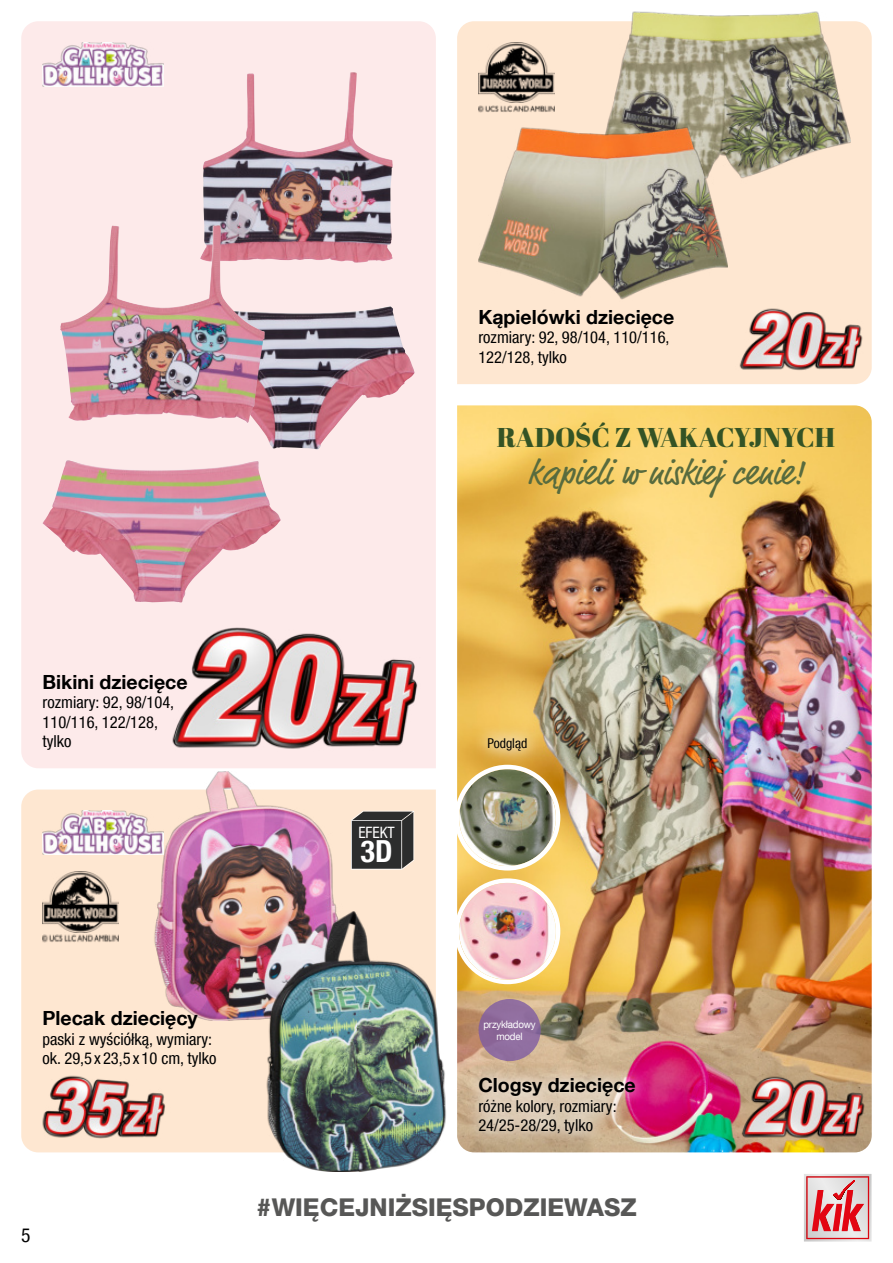
<style>
.page{position:relative;width:893px;height:1263px;background:#fff}
.page>*{position:absolute;margin:0;border:0;box-sizing:border-box;transform-origin:0 0}
.t1{font:35.25px "Market Pro";letter-spacing:.005em;color:#586b3e}
.t2{font:700 condensed 30.45px "Helvetica Neue LT Com";color:#fff}
.t3{font:27.15px "Abril Fatface";letter-spacing:-.01em;color:#345325}
.t4{font:800 24.45px "Helvetica Neue LT Com";color:#575756}
.t5{font:700 19.5px "Helvetica Neue LT Com";color:#000}
.t6{font:condensed 19.5px "Helvetica Neue LT Com";color:#000}
.t7{font:condensed 16.5px/19.5px "Helvetica Neue LT Com";color:#000}
.t8{font:condensed 15.6px "Helvetica Neue LT Com";color:#fff}
.t9{font:condensed 13.5px "Helvetica Neue LT Com";color:#000}
.t10{font:10.2px/12px "Helvetica Neue LT Com";letter-spacing:-.02em;color:#fff;text-align:center;scale:.95 1}
</style>
<div class="page">
<div style="left:457px;top:21px;width:415px;height:363px;background:#fee7d1"></div>
<div style="left:21px;top:789px;width:415px;height:363px;background:#fee7d1"></div>
<img style="left:457px;top:405px;width:415px;height:747px">
<svg style="left:21px;top:21px;width:415px;height:747px;background:#edd3d6"></svg>
<img style="left:459px;top:769px;width:97px;height:97px;border-radius:48px">
<div style="left:455px;top:765px;width:105px;height:105px;border:5px solid #fff;border-radius:50%"></div>
<img style="left:459px;top:883px;width:97px;height:97px;border-radius:48px">
<div style="left:455px;top:878px;width:105px;height:106px;border:5px solid #fff;border-radius:50%"></div>
<img style="left:143px;top:778px;width:208px;height:242px">
<img style="left:601px;top:11px;width:249px;height:175px">
<img style="left:478px;top:122px;width:249px;height:182px">
<img style="left:200px;top:73px;width:193px;height:190px">
<img style="left:60px;top:225px;width:190px;height:198px">
<img style="left:248px;top:911px;width:218px;height:261px">
<img style="left:21px;top:1070px;width:159px;height:82px">
<img style="left:691px;top:301px;width:181px;height:83px">
<img style="left:693px;top:1070px;width:179px;height:82px">
<img style="left:75px;top:612px;width:430px;height:166px">
<div style="left:464px;top:1063px;width:186px;height:85px;background:#fff;opacity:.75"></div>
<div style="left:473px;top:723px;width:69px;height:42px;background:#fff;opacity:.75"></div>
<svg style="left:351px;top:811px;width:63px;height:58px;background:#3e3e3d"></svg>
<div style="left:479px;top:999px;width:62px;height:62px;background:#906d9e;border-radius:50%"></div>
<svg style="left:804px;top:1174px;width:68px;height:68px;background:#de9a9e"></svg>
<img style="left:43px;top:811px;width:121px;height:44px">
<img style="left:43px;top:43px;width:121px;height:44px">
<img style="left:478px;top:43px;width:76px;height:60px">
<img style="left:478px;top:105px;width:76px;height:8px">
<img style="left:43px;top:872px;width:75px;height:60px">
<img style="left:43px;top:934px;width:75px;height:8px">
<p class="t5" style="left:478px;top:305px;width:197px">Kąpielówki dziecięce</p>
<p class="t7" style="left:478px;top:328px;width:193px">rozmiary: 92, 98/104, 110/116,<br>122/128, tylko</p>
<h3 class="t3" style="left:497px;top:422px;width:340px">RADOŚĆ Z WAKACYJNYCH</h3>
<h1 class="t1" style="left:528px;top:456px;width:278px">kąpieli w niskiej cenie!</h1>
<p class="t5" style="left:43px;top:669px;width:147px">Bikini dziecięce</p>
<p class="t7" style="left:43px;top:692px;width:133px">rozmiary: 92, 98/104,<br>110/116, 122/128, tylko</p>
<p class="t8" style="left:358px;top:823px;width:38px">EFEKT</p>
<h2 class="t2" style="left:361px;top:834px;width:34px">3D</h2>
<p class="t9" style="left:488px;top:735px;width:41px">Podgląd</p>
<p class="t5" style="left:43px;top:1006px;width:157px">Plecak dziecięcy</p>
<p class="t7" style="left:43px;top:1029px;width:176px">paski z wyściółką, wymiary: ok. 29,5 x 23,5 x 10 cm, tylko</p>
<p class="t6" style="left:21px;top:1223px;width:11px">5</p>
<p class="t10" style="left:483px;top:1018px;width:57px">przykładowy model</p>
<p class="t5" style="left:478px;top:1073px;width:159px">Clogsy dziecięce</p>
<p class="t7" style="left:478px;top:1096px;width:140px">różne kolory, rozmiary:<br>24/25-28/29, tylko</p>
<h3 class="t4" style="left:256px;top:1193px;width:382px">#WIĘCEJNIŻSIĘSPODZIEWASZ</h3>
</div>
